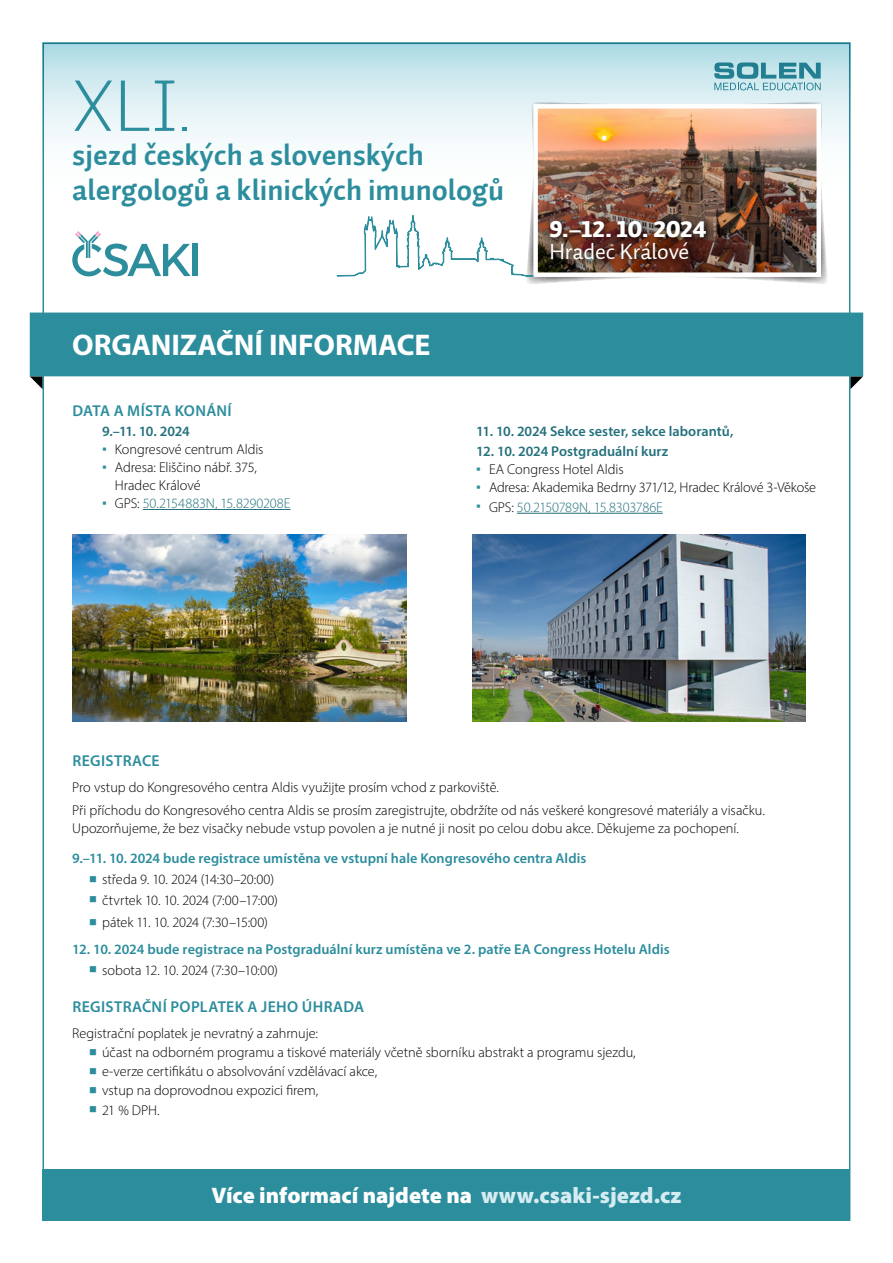
<style>
.page{position:relative;width:893px;height:1263px;background:#fff}
.page>*{position:absolute;margin:0;border:0;box-sizing:border-box;transform-origin:0 0}
.t1{font:75px "Auto 1 Light LF";color:#2c8d9d}
.t2{font:30px/34.5px "Auto 1 Bold LF";color:#2c8d9d}
.t3{font:700 30px "Myriad Pro";letter-spacing:-.005em;color:#fff}
.t4{font:900 22.5px "Myriad Pro";color:#fff}
.t5{font:22.5px "Auto 1 Black LF";letter-spacing:-.01em;color:#fff}
.t6{font:22.5px "Auto 1 Regular LF";letter-spacing:-.005em;color:#fff}
.t7{font:600 15.75px "Myriad Pro";letter-spacing:.02em;color:#2c8d9d}
.t8{font:300 14.25px/18px "Myriad Pro";letter-spacing:-.005em;color:#000}
.t9{font:600 14.25px "Myriad Pro";letter-spacing:.005em;color:#2c8d9d}
.t10{font:600 14.25px "Myriad Pro";color:#24717d}
.t11{font:300 14.25px "Myriad Pro";letter-spacing:-.015em;color:#24717d}
.s1{font-size:56.25px}
.s2{color:#24717d}
.s3{color:#000}
.s4{color:#2c8d9d}
.s5{color:#d5ecf1}
</style>
<div class="page">
<hr style="left:143px;top:509px;width:148px;height:1px;background:#24717d">
<hr style="left:517px;top:513px;width:146px;height:1px;background:#24717d">
<div style="left:43px;top:1169px;width:807px;height:51px;background:#2c8d9d"></div>
<svg style="left:30px;top:376px;width:13px;height:13px"></svg>
<svg style="left:850px;top:376px;width:13px;height:13px"></svg>
<div style="left:30px;top:313px;width:833px;height:63px;background:#2c8d9d"></div>
<svg style="left:43px;top:43px;width:807px;height:172px"></svg>
<svg style="left:526px;top:102px;width:302px;height:182px"></svg>
<img style="left:538px;top:109px;width:278px;height:163px">
<div style="left:533px;top:104px;width:288px;height:173px;border:4px solid #fff"></div>
<div style="left:547px;top:218px;width:167px;height:49px;background:#000;opacity:.65"></div>
<svg style="left:337px;top:197px;width:197px;height:83px"></svg>
<div style="left:192px;top:244px;width:6px;height:32px;background:#2c8d9d"></div>
<svg style="left:72px;top:231px;width:119px;height:45px"></svg>
<img style="left:72px;top:534px;width:334px;height:188px">
<img style="left:472px;top:534px;width:334px;height:188px">
<h1 class="t1" style="left:72px;top:58px;width:120px">XLI<span class="s1">.</span></h1>
<h2 class="t2" style="left:72px;top:139px;width:433px">sjezd českých a slovenských alergologů a klinických imunologů</h2>
<h2 class="t3" style="left:72px;top:326px;width:360px">ORGANIZAČNÍ INFORMACE</h2>
<h3 class="t5" style="left:549px;top:214px;width:159px">9.–12. 10. 2024</h3>
<h3 class="t6" style="left:549px;top:238px;width:141px">Hradec Králové</h3>
<p class="t7" style="left:72px;top:400px;width:161px">DATA A MÍSTA KONÁNÍ</p>
<p class="t10" style="left:102px;top:422px;width:89px">9.–11. 10. 2024</p>
<p class="t8" style="left:115px;top:440px;width:177px">Kongresové centrum Aldis<br>Adresa: Eliščino nábř. 375,<br>Hradec Králové<br>GPS: <span class="s2">50.2154883N, 15.8290208E</span></p>
<p class="t10" style="left:476px;top:422px;width:259px">11. 10. 2024 Sekce sester, sekce laborantů,</p>
<p class="t10" style="left:476px;top:442px;width:194px">12. 10. 2024 Postgraduální kurz</p>
<p class="t8" style="left:489px;top:460px;width:329px">EA Congress Hotel Aldis<br>Adresa: Akademika Bedrny 371/12, Hradec Králové 3-Věkoše</p>
<p class="t11" style="left:489px;top:498px;width:175px"><span class="s3">GPS:</span> 50.2150789N, 15.8303786E</p>
<p class="t7" style="left:72px;top:751px;width:89px">REGISTRACE</p>
<p class="t8" style="left:72px;top:776px;width:694px;line-height:22.2px">Pro vstup do Kongresového centra Aldis využijte prosím vchod z parkoviště.<br>Při příchodu do Kongresového centra Aldis se prosím zaregistrujte, obdržíte od nás veškeré kongresové materiály a visačku.</p>
<p class="t8" style="left:72px;top:819px;width:668px">Upozorňujeme, že bez visačky nebude vstup povolen a je nutné ji nosit po celou dobu akce. Děkujeme za pochopení.</p>
<p class="t9" style="left:72px;top:850px;width:516px">9.–11. 10. 2024 bude registrace umístěna ve vstupní hale Kongresového centra Aldis</p>
<p class="t8" style="left:89px;top:870px;width:186px"><span class="s4">■</span> středa 9. 10. 2024 (14:30–20:00)</p>
<p class="t8" style="left:89px;top:891px;width:190px"><span class="s4">■</span> čtvrtek 10. 10. 2024 (7:00–17:00)</p>
<p class="t8" style="left:89px;top:913px;width:180px"><span class="s4">■</span> pátek 11. 10. 2024 (7:30–15:00)</p>
<p class="t9" style="left:72px;top:940px;width:599px">12. 10. 2024 bude registrace na Postgraduální kurz umístěna ve 2. patře EA Congress Hotelu Aldis</p>
<p class="t8" style="left:89px;top:961px;width:190px"><span class="s4">■</span> sobota 12. 10. 2024 (7:30–10:00)</p>
<p class="t7" style="left:72px;top:996px;width:293px">REGISTRAČNÍ POPLATEK A JEHO ÚHRADA</p>
<p class="t8" style="left:72px;top:1024px;width:247px">Registrační poplatek je nevratný a zahrnuje:</p>
<p class="t8" style="left:89px;top:1043px;width:548px"><span class="s4">■</span> účast na odborném programu a tiskové materiály včetně sborníku abstrakt a programu sjezdu,</p>
<p class="t8" style="left:89px;top:1062px;width:289px"><span class="s4">■</span> e-verze certifikátu o absolvování vzdělávací akce,</p>
<p class="t8" style="left:89px;top:1081px;width:230px"><span class="s4">■</span> vstup na doprovodnou expozici firem,</p>
<p class="t8" style="left:89px;top:1101px;width:72px"><span class="s4">■</span> 21 % DPH.</p>
<h3 class="t4" style="left:212px;top:1181px;width:471px">Více informací najdete na <span class="s5">www.csaki-sjezd.cz</span></h3>
</div>
